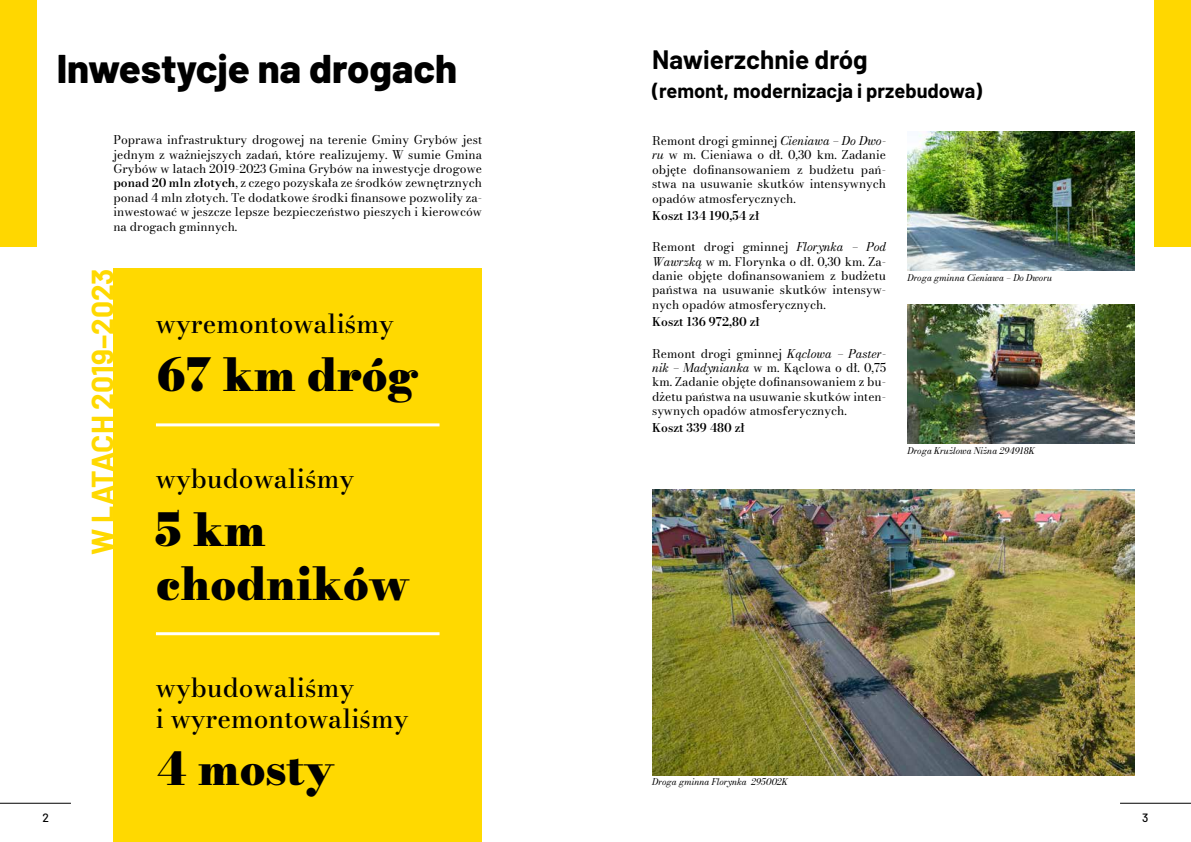
<style>
.page{position:relative;width:1191px;height:842px;background:#fff}
.page>*{position:absolute;margin:0;border:0;box-sizing:border-box;transform-origin:0 0}
.t1{font:900 45px/54px "Bodoni Moda 9 pt";color:#000}
.t2{font:800 40px "Barlow";color:#000}
.t3{font:700 30px "Barlow";color:#ffd900}
.t4{font:500 26px/31.2px "Bodoni Moda 9 pt";color:#000}
.t5{font:700 26px "Barlow";color:#000}
.t6{font:700 20px "Barlow";color:#000}
.t7{font:12px/14.4px "Bodoni Moda 9 pt";color:#000;text-align:justify}
.t8{font:600 12px "Bodoni Moda 9 pt";color:#000}
.t9{font:500 12px "Barlow";color:#000}
.t10{font:italic 9px "Bodoni Moda 9 pt";color:#000}
.s1{font-weight:600}
.s2{font-style:italic}
</style>
<div class="page">
<hr style="left:0;top:803px;width:71px;height:1px;background:#000">
<hr style="left:1120px;top:803px;width:71px;height:1px;background:#000">
<div style="left:113px;top:269px;width:369px;height:573px;background:#ffd900"></div>
<div style="left:0;top:0;width:37px;height:247px;background:#ffd700"></div>
<div style="left:1154px;top:0;width:37px;height:247px;background:#ffd700"></div>
<img style="left:907px;top:132px;width:227px;height:138px">
<img style="left:652px;top:490px;width:482px;height:285px">
<img style="left:907px;top:305px;width:227px;height:139px">
<hr style="left:156px;top:423px;width:283px;height:3px;background:#fff">
<hr style="left:156px;top:632px;width:283px;height:3px;background:#fff">
<h2 class="t2" style="left:57px;top:38px;width:402px">Inwestycje na drogach</h2>
<p class="t7" style="left:113px;top:133px;width:370px">Poprawa infrastruktury drogowej na terenie Gminy Grybów jest jednym z ważniejszych zadań, które realizujemy. W sumie Gmina Grybów w latach 2019-2023 Gmina Grybów na inwestycje drogowe <span class="s1">ponad 20 mln złotych</span>, z czego pozyskała ze środków zewnętrznych ponad 4 mln złotych. Te dodatkowe środki finansowe pozwoliły za&shy;inwestować w jeszcze lepsze bezpieczeństwo pieszych i kierowców na drogach gminnych.</p>
<h3 class="t3" style="left:80px;top:555px;width:288px;rotate:-90deg">W LATACH 2019–2023</h3>
<h3 class="t4" style="left:156px;top:308px;width:239px">wyremontowaliśmy</h3>
<h1 class="t1" style="left:156px;top:349px;width:264px">67 km dróg</h1>
<h3 class="t4" style="left:156px;top:463px;width:199px">wybudowaliśmy</h3>
<h1 class="t1" style="left:156px;top:504px;width:255px">5 km chodników</h1>
<h3 class="t4" style="left:156px;top:672px;width:254px">wybudowaliśmy<br>i wyremontowaliśmy</h3>
<h1 class="t1" style="left:156px;top:744px;width:180px">4 mosty</h1>
<h3 class="t5" style="left:652px;top:40px;width:217px">Nawierzchnie dróg</h3>
<h3 class="t6" style="left:652px;top:76px;width:331px">(remont, modernizacja i przebudowa)</h3>
<p class="t7" style="left:652px;top:133px;width:235px">Remont drogi gminnej <span class="s2">Cieniawa – Do Dwo&shy;ru</span> w m. Cieniawa o dł. 0,30 km. Zadanie objęte dofinansowaniem z budżetu pań&shy;stwa na usuwanie skutków intensywnych opadów atmosferycznych.</p>
<p class="t8" style="left:652px;top:207px;width:109px">Koszt 134 190,54 zł</p>
<p class="t7" style="left:652px;top:240px;width:235px">Remont drogi gminnej <span class="s2">Florynka – Pod Wawrzką</span> w m. Florynka o dł. 0,30 km. Za&shy;danie objęte dofinansowaniem z budżetu państwa na usuwanie skutków intensyw&shy;nych opadów atmosferycznych.</p>
<p class="t8" style="left:652px;top:314px;width:109px">Koszt 136 972,80 zł</p>
<p class="t7" style="left:652px;top:346px;width:235px">Remont drogi gminnej <span class="s2">Kąclowa – Paster&shy;nik – Madynianka</span> w m. Kąclowa o dł. 0,75 km. Zadanie objęte dofinansowaniem z bu&shy;dżetu państwa na usuwanie skutków inten&shy;sywnych opadów atmosferycznych.</p>
<p class="t8" style="left:652px;top:420px;width:94px">Koszt 339 480 zł</p>
<p class="t10" style="left:907px;top:271px;width:146px">Droga gminna Cieniawa – Do Dworu</p>
<p class="t10" style="left:907px;top:444px;width:129px">Droga Krużlowa Niżna 294918K</p>
<p class="t10" style="left:652px;top:776px;width:137px">Droga gminna Florynka 295002K</p>
<p class="t9" style="left:43px;top:809px;width:8px">2</p>
<p class="t9" style="left:1142px;top:809px;width:8px">3</p>
</div>
